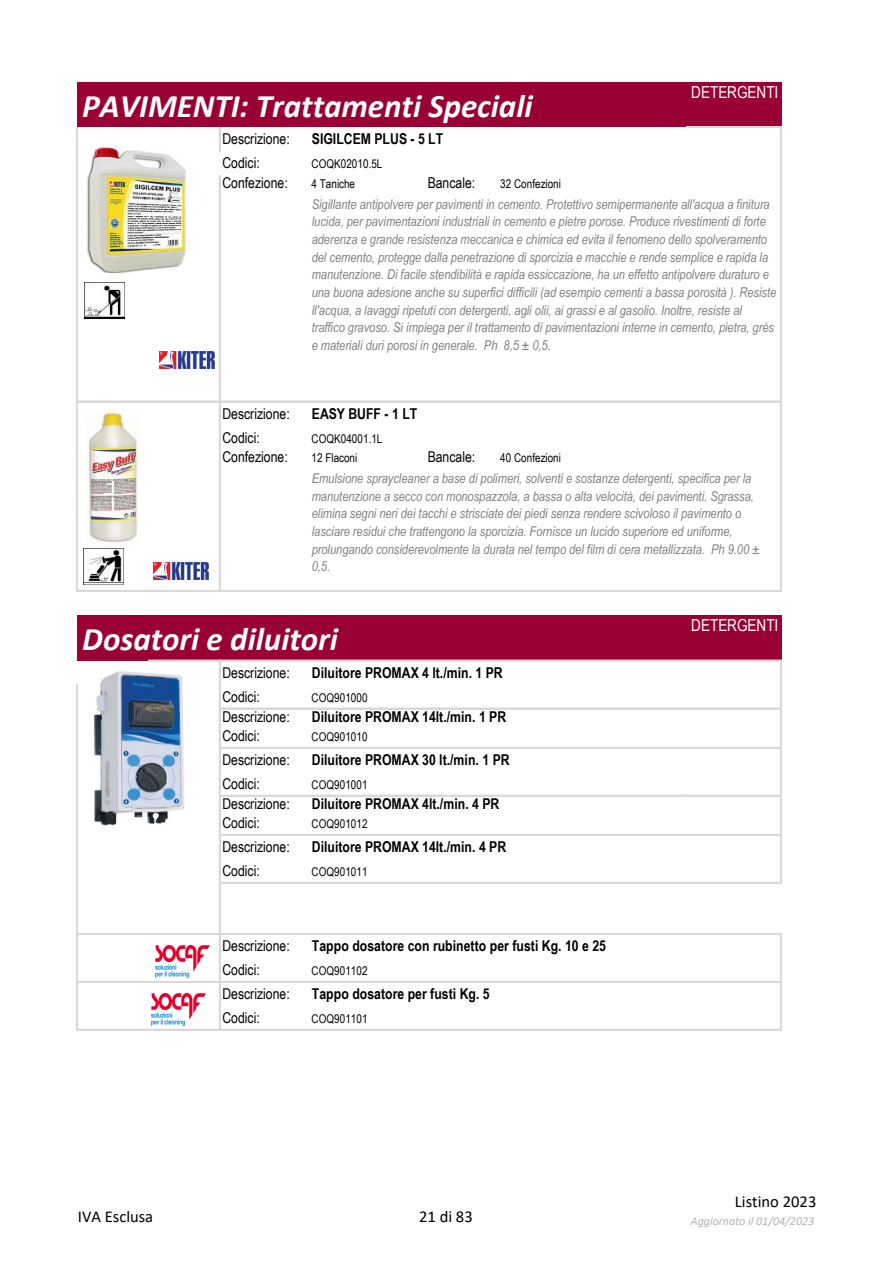
<style>
.page{position:relative;width:893px;height:1263px;background:#fff}
.page>*{position:absolute;margin:0;border:0;box-sizing:border-box;transform-origin:0 0}
.t1{font:italic 700 33px "Calibri";color:#fff}
.t2{font:16.5px "Calibri";color:#000}
.t3{font:16.5px "Arial Narrow";letter-spacing:-.005em;color:#fff}
.t4{font:700 15px "Arial Narrow";color:#000}
.t5{font:15px "Arial Narrow";color:#000}
.t6{font:italic 13.5px/17.7px "Arial Narrow";color:#808080}
.t7{font:12px "Arial Narrow";letter-spacing:.005em;color:#000}
.t8{font:italic 12px "Calibri";letter-spacing:-.005em;color:#b3b3b3}
</style>
<div class="page">
<div style="left:78px;top:82px;width:703px;height:45px;background:#903"></div>
<div style="left:78px;top:615px;width:703px;height:46px;background:#903"></div>
<hr style="left:219px;top:127px;width:2px;height:24px;background:#d9d9d9">
<hr style="left:76px;top:127px;width:2px;height:274px;background:#d9d9d9">
<hr style="left:219px;top:175px;width:2px;height:226px;background:#d9d9d9">
<hr style="left:780px;top:128px;width:2px;height:273px;background:#d9d9d9">
<hr style="left:149px;top:660px;width:70px;height:1px;background:#d9d9d9">
<hr style="left:219px;top:402px;width:2px;height:188px;background:#d9d9d9">
<hr style="left:780px;top:401px;width:2px;height:189px;background:#d9d9d9">
<hr style="left:76px;top:402px;width:2px;height:188px;background:#d9d9d9">
<hr style="left:219px;top:661px;width:2px;height:47px;background:#d9d9d9">
<hr style="left:219px;top:709px;width:2px;height:38px;background:#d9d9d9">
<hr style="left:219px;top:748px;width:2px;height:47px;background:#d9d9d9">
<hr style="left:219px;top:795px;width:468px;height:1px;background:#d9d9d9">
<hr style="left:219px;top:796px;width:2px;height:38px;background:#d9d9d9">
<hr style="left:219px;top:835px;width:2px;height:47px;background:#d9d9d9">
<hr style="left:76px;top:684px;width:2px;height:249px;background:#d9d9d9">
<hr style="left:219px;top:883px;width:2px;height:50px;background:#d9d9d9">
<hr style="left:780px;top:661px;width:2px;height:222px;background:#d9d9d9">
<hr style="left:780px;top:935px;width:2px;height:23px;background:#d9d9d9">
<hr style="left:78px;top:981px;width:141px;height:1px;background:#d9d9d9">
<hr style="left:219px;top:935px;width:2px;height:46px;background:#d9d9d9">
<hr style="left:780px;top:958px;width:2px;height:23px;background:#d9d9d9">
<hr style="left:76px;top:1029px;width:143px;height:1px;background:#d9d9d9">
<hr style="left:76px;top:933px;width:2px;height:96px;background:#d9d9d9">
<hr style="left:219px;top:982px;width:2px;height:47px;background:#d9d9d9">
<hr style="left:780px;top:982px;width:2px;height:48px;background:#d9d9d9">
<hr style="left:687px;top:126px;width:95px;height:2px;background:#d9d9d9">
<hr style="left:76px;top:401px;width:704px;height:1px;background:#d9d9d9">
<hr style="left:76px;top:590px;width:706px;height:2px;background:#d9d9d9">
<hr style="left:219px;top:660px;width:563px;height:1px;background:#d9d9d9">
<hr style="left:219px;top:708px;width:563px;height:1px;background:#d9d9d9">
<hr style="left:219px;top:747px;width:561px;height:1px;background:#d9d9d9">
<hr style="left:687px;top:795px;width:93px;height:1px;background:#d9d9d9">
<hr style="left:219px;top:834px;width:563px;height:1px;background:#d9d9d9">
<hr style="left:219px;top:882px;width:563px;height:1px;background:#d9d9d9">
<hr style="left:78px;top:933px;width:704px;height:2px;background:#d9d9d9">
<hr style="left:219px;top:981px;width:563px;height:1px;background:#d9d9d9">
<hr style="left:219px;top:1029px;width:563px;height:1px;background:#d9d9d9">
<img style="left:86px;top:146px;width:102px;height:126px">
<img style="left:154px;top:563px;width:55px;height:16px">
<img style="left:86px;top:410px;width:52px;height:133px">
<img style="left:84px;top:549px;width:39px;height:34px">
<img style="left:85px;top:282px;width:40px;height:36px">
<img style="left:160px;top:352px;width:55px;height:16px">
<img style="left:155px;top:945px;width:54px;height:32px">
<img style="left:152px;top:993px;width:54px;height:32px">
<img style="left:94px;top:671px;width:90px;height:155px">
<h1 class="t1" style="left:82px;top:92px;width:452px">PAVIMENTI: Trattamenti Speciali</h1>
<p class="t5" style="left:222px;top:130px;width:69px">Descrizione:</p>
<p class="t4" style="left:312px;top:130px;width:133px">SIGILCEM PLUS - 5 LT</p>
<p class="t5" style="left:222px;top:154px;width:39px">Codici:</p>
<p class="t7" style="left:311px;top:157px;width:72px">COQK02010.5L</p>
<p class="t5" style="left:222px;top:174px;width:67px">Confezione:</p>
<p class="t7" style="left:311px;top:177px;width:45px">4 Taniche</p>
<p class="t5" style="left:428px;top:174px;width:49px">Bancale:</p>
<p class="t7" style="left:500px;top:177px;width:62px">32 Confezioni</p>
<p class="t3" style="left:691px;top:82px;width:89px">DETERGENTI</p>
<p class="t6" style="left:312px;top:195px;width:466px">Sigillante antipolvere per pavimenti in cemento. Protettivo semipermanente all'acqua a finitura lucida, per pavimentazioni industriali in cemento e pietre porose. Produce rivestimenti di forte aderenza e grande resistenza meccanica e chimica ed evita il fenomeno dello spolveramento del cemento, protegge dalla penetrazione di sporcizia e macchie e rende semplice e rapida la manutenzione. Di facile stendibilità e rapida essiccazione, ha un effetto antipolvere duraturo e una buona adesione anche su superfici difficili (ad esempio cementi a bassa porosità ). Resiste ll'acqua, a lavaggi ripetuti con detergenti, agli olii, ai grassi e al gasolio. Inoltre, resiste al traffico gravoso. Si impiega per il trattamento di pavimentazioni interne in cemento, pietra, grès e materiali duri porosi in generale. Ph 8,5 ± 0,5.</p>
<p class="t5" style="left:222px;top:405px;width:69px">Descrizione:</p>
<p class="t4" style="left:312px;top:405px;width:107px">EASY BUFF - 1 LT</p>
<p class="t5" style="left:222px;top:429px;width:39px">Codici:</p>
<p class="t7" style="left:311px;top:431px;width:72px">COQK04001.1L</p>
<p class="t5" style="left:222px;top:448px;width:67px">Confezione:</p>
<p class="t7" style="left:311px;top:451px;width:47px">12 Flaconi</p>
<p class="t5" style="left:428px;top:448px;width:49px">Bancale:</p>
<p class="t7" style="left:500px;top:451px;width:62px">40 Confezioni</p>
<p class="t6" style="left:312px;top:469px;width:449px">Emulsione spraycleaner a base di polimeri, solventi e sostanze detergenti, specifica per la manutenzione a secco con monospazzola, a bassa o alta velocità, dei pavimenti. Sgrassa, elimina segni neri dei tacchi e strisciate dei piedi senza rendere scivoloso il pavimento o lasciare residui che trattengono la sporcizia. Fornisce un lucido superiore ed uniforme, prolungando considerevolmente la durata nel tempo del film di cera metallizzata. Ph 9.00 ± 0,5.</p>
<h1 class="t1" style="left:82px;top:625px;width:257px">Dosatori e diluitori</h1>
<p class="t5" style="left:222px;top:664px;width:69px">Descrizione:</p>
<p class="t4" style="left:312px;top:664px;width:192px">Diluitore PROMAX 4 lt./min. 1 PR</p>
<p class="t5" style="left:222px;top:688px;width:39px">Codici:</p>
<p class="t7" style="left:311px;top:691px;width:58px">COQ901000</p>
<p class="t5" style="left:222px;top:707px;width:69px">Descrizione:</p>
<p class="t4" style="left:312px;top:707px;width:196px">Diluitore PROMAX 14lt./min. 1 PR</p>
<p class="t5" style="left:222px;top:727px;width:39px">Codici:</p>
<p class="t7" style="left:311px;top:730px;width:58px">COQ901010</p>
<p class="t5" style="left:222px;top:751px;width:69px">Descrizione:</p>
<p class="t4" style="left:312px;top:751px;width:199px">Diluitore PROMAX 30 lt./min. 1 PR</p>
<p class="t5" style="left:222px;top:775px;width:39px">Codici:</p>
<p class="t7" style="left:311px;top:778px;width:58px">COQ901001</p>
<p class="t5" style="left:222px;top:794px;width:69px">Descrizione:</p>
<p class="t4" style="left:312px;top:794px;width:189px">Diluitore PROMAX 4lt./min. 4 PR</p>
<p class="t5" style="left:222px;top:814px;width:39px">Codici:</p>
<p class="t7" style="left:311px;top:817px;width:58px">COQ901012</p>
<p class="t5" style="left:222px;top:838px;width:69px">Descrizione:</p>
<p class="t4" style="left:312px;top:838px;width:196px">Diluitore PROMAX 14lt./min. 4 PR</p>
<p class="t5" style="left:222px;top:862px;width:39px">Codici:</p>
<p class="t7" style="left:311px;top:865px;width:58px">COQ901011</p>
<p class="t5" style="left:222px;top:937px;width:69px">Descrizione:</p>
<p class="t4" style="left:312px;top:937px;width:296px">Tappo dosatore con rubinetto per fusti Kg. 10 e 25</p>
<p class="t5" style="left:222px;top:961px;width:39px">Codici:</p>
<p class="t7" style="left:311px;top:964px;width:58px">COQ901102</p>
<p class="t5" style="left:222px;top:985px;width:69px">Descrizione:</p>
<p class="t4" style="left:312px;top:985px;width:179px">Tappo dosatore per fusti Kg. 5</p>
<p class="t5" style="left:222px;top:1009px;width:39px">Codici:</p>
<p class="t7" style="left:311px;top:1012px;width:58px">COQ901101</p>
<p class="t2" style="left:78px;top:1209px;width:77px">IVA Esclusa</p>
<p class="t2" style="left:419px;top:1209px;width:55px">21 di 83</p>
<p class="t3" style="left:691px;top:616px;width:89px">DETERGENTI</p>
<p class="t2" style="left:735px;top:1195px;width:83px">Listino 2023</p>
<p class="t8" style="left:691px;top:1215px;width:125px">Aggiornato il 01/04/2023</p>
</div>
